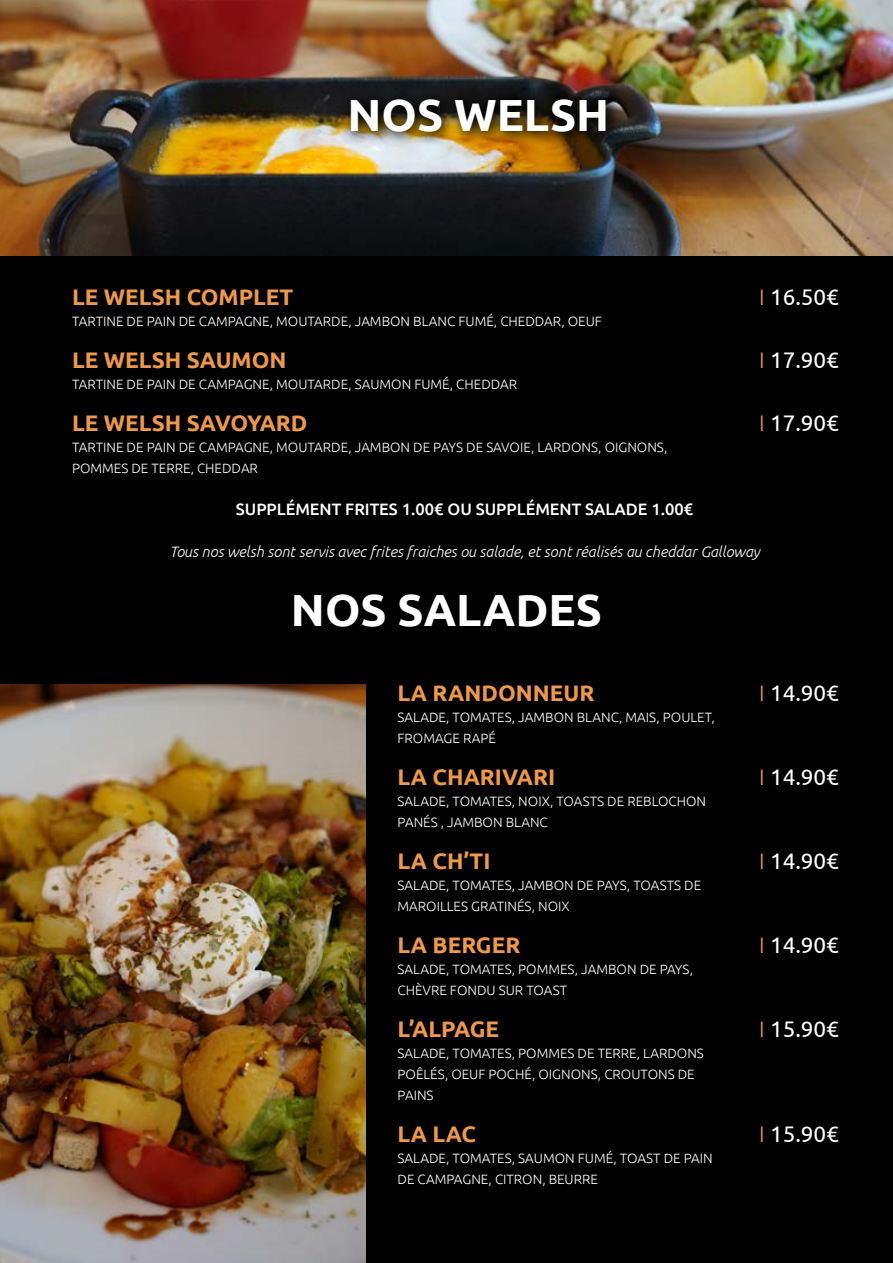
<style>
.page{position:relative;width:893px;height:1263px;background:#000}
.page>*{position:absolute;margin:0;border:0;box-sizing:border-box;transform-origin:0 0}
.t1{font:700 45px "Ubuntu";color:#fff}
.t2{font:700 22.5px "Ubuntu";color:#ee9849}
.t3{font:22.5px "Ubuntu";color:#fff}
.t4{font:500 16.5px "Ubuntu";color:#fff}
.t5{font:italic 300 15px "Ubuntu";color:#fff}
.t6{font:300 13.5px/21px "Ubuntu";color:#fff}
.s1{font-weight:300;color:#ee9849}
</style>
<div class="page">
<img style="left:0;top:685px;width:366px;height:578px">
<img style="left:0;top:0;width:893px;height:255px">
<img style="left:340px;top:88px;width:283px;height:59px">
<h1 class="t1" style="left:347px;top:87px;width:263px">NOS WELSH</h1>
<h2 class="t2" style="left:72px;top:283px;width:223px">LE WELSH COMPLET</h2>
<p class="t6" style="left:72px;top:310px;width:531px">TARTINE DE PAIN DE CAMPAGNE, MOUTARDE, JAMBON BLANC FUMÉ, CHEDDAR, OEUF</p>
<h2 class="t2" style="left:72px;top:346px;width:216px">LE WELSH SAUMON</h2>
<p class="t6" style="left:72px;top:373px;width:447px">TARTINE DE PAIN DE CAMPAGNE, MOUTARDE, SAUMON FUMÉ, CHEDDAR</p>
<h2 class="t2" style="left:72px;top:409px;width:237px">LE WELSH SAVOYARD</h2>
<p class="t6" style="left:72px;top:436px;width:597px">TARTINE DE PAIN DE CAMPAGNE, MOUTARDE, JAMBON DE PAYS DE SAVOIE, LARDONS, OIGNONS,<br>POMMES DE TERRE, CHEDDAR</p>
<p class="t4" style="left:236px;top:499px;width:459px">SUPPLÉMENT FRITES 1.00€ OU SUPPLÉMENT SALADE 1.00€</p>
<p class="t5" style="left:169px;top:542px;width:592px">Tous nos welsh sont servis avec frites fraiches ou salade, et sont réalisés au cheddar Galloway</p>
<h2 class="t3" style="left:759px;top:283px;width:81px"><span class="s1">I</span> 16.50€</h2>
<h2 class="t3" style="left:759px;top:346px;width:81px"><span class="s1">I</span> 17.90€</h2>
<h2 class="t3" style="left:759px;top:409px;width:81px"><span class="s1">I</span> 17.90€</h2>
<h1 class="t1" style="left:291px;top:583px;width:312px">NOS SALADES</h1>
<h2 class="t2" style="left:398px;top:679px;width:198px">LA RANDONNEUR</h2>
<p class="t6" style="left:398px;top:706px;width:319px">SALADE, TOMATES, JAMBON BLANC, MAIS, POULET,<br>FROMAGE RAPÉ</p>
<h2 class="t2" style="left:398px;top:763px;width:159px">LA CHARIVARI</h2>
<p class="t6" style="left:398px;top:790px;width:310px">SALADE, TOMATES, NOIX, TOASTS DE REBLOCHON<br>PANÉS , JAMBON BLANC</p>
<h2 class="t2" style="left:398px;top:847px;width:94px">LA CH’TI</h2>
<p class="t6" style="left:398px;top:874px;width:305px">SALADE, TOMATES, JAMBON DE PAYS, TOASTS DE<br>MAROILLES GRATINÉS, NOIX</p>
<h2 class="t2" style="left:398px;top:931px;width:124px">LA BERGER</h2>
<p class="t6" style="left:398px;top:958px;width:297px">SALADE, TOMATES, POMMES, JAMBON DE PAYS,<br>CHÈVRE FONDU SUR TOAST</p>
<h2 class="t2" style="left:398px;top:1015px;width:103px">L’ALPAGE</h2>
<p class="t6" style="left:398px;top:1042px;width:308px">SALADE, TOMATES, POMMES DE TERRE, LARDONS<br>POÊLÉS, OEUF POCHÉ, OIGNONS, CROUTONS DE<br>PAINS</p>
<h2 class="t2" style="left:398px;top:1120px;width:80px">LA LAC</h2>
<p class="t6" style="left:398px;top:1147px;width:317px">SALADE, TOMATES, SAUMON FUMÉ, TOAST DE PAIN<br>DE CAMPAGNE, CITRON, BEURRE</p>
<h2 class="t3" style="left:759px;top:679px;width:81px"><span class="s1">I</span> 14.90€</h2>
<h2 class="t3" style="left:759px;top:763px;width:81px"><span class="s1">I</span> 14.90€</h2>
<h2 class="t3" style="left:759px;top:847px;width:81px"><span class="s1">I</span> 14.90€</h2>
<h2 class="t3" style="left:759px;top:931px;width:81px"><span class="s1">I</span> 14.90€</h2>
<h2 class="t3" style="left:759px;top:1015px;width:81px"><span class="s1">I</span> 15.90€</h2>
<h2 class="t3" style="left:759px;top:1120px;width:81px"><span class="s1">I</span> 15.90€</h2>
</div>
